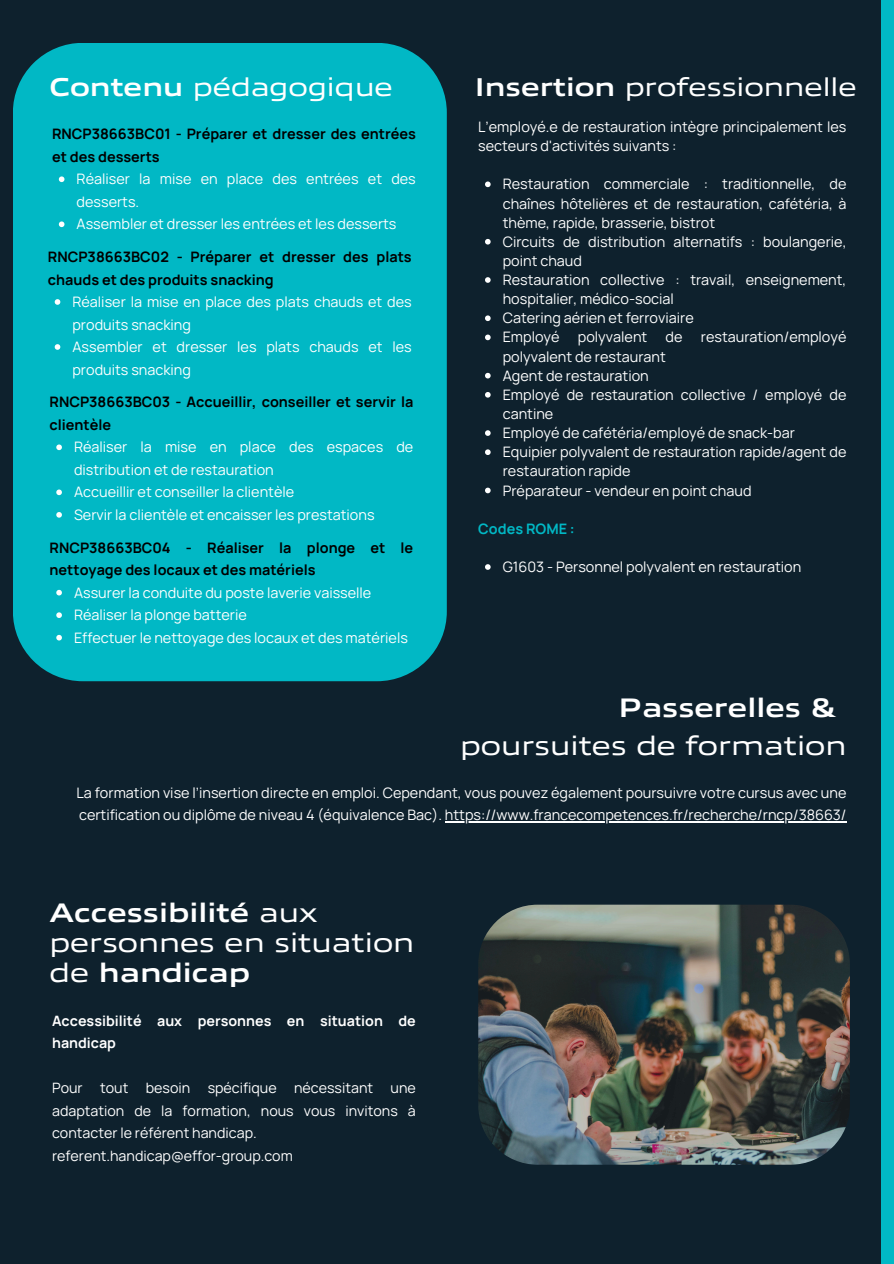
<style>
.page{position:relative;width:894px;height:1264px;background:#fff}
.page>*{position:absolute;margin:0;border:0;box-sizing:border-box;transform-origin:0 0}
.t1{font:27px/30.3px "Allumi Std Extended";color:#fff}
.t2{font:25.95px "Allumi Std Extended";color:#fff}
.t3{font:14.4px/19.2px "Manrope";color:#fff}
.t4{font:700 14.4px/22.5px "Manrope";color:#000}
.t5{font:700 14.4px "Manrope";color:#01b8c5}
.t6{font:14.25px/22.5px "Manrope";color:#fff;text-align:justify}
.t7{font:700 14.25px/22.5px "Manrope";color:#fff}
.s1{font-weight:700}
</style>
<div class="page">
<div style="left:0;top:0;width:893px;height:1263px;background:#0e212d"></div>
<div style="left:13px;top:43px;width:433px;height:638px;background:#01b8c5"></div>
<img style="left:478px;top:904px;width:371px;height:260px;border-radius:59px">
<svg style="left:485px;top:181px;width:5px;height:6px"></svg>
<svg style="left:485px;top:239px;width:5px;height:5px"></svg>
<svg style="left:485px;top:277px;width:5px;height:6px"></svg>
<svg style="left:485px;top:315px;width:5px;height:6px"></svg>
<svg style="left:485px;top:334px;width:5px;height:6px"></svg>
<svg style="left:485px;top:373px;width:5px;height:5px"></svg>
<svg style="left:485px;top:392px;width:5px;height:5px"></svg>
<svg style="left:485px;top:430px;width:5px;height:6px"></svg>
<svg style="left:485px;top:449px;width:5px;height:6px"></svg>
<svg style="left:485px;top:487px;width:5px;height:6px"></svg>
<svg style="left:485px;top:564px;width:5px;height:6px"></svg>
<hr style="left:445px;top:821px;width:401px;height:1px;background:#fff">
<svg style="left:59px;top:176px;width:5px;height:6px"></svg>
<svg style="left:59px;top:221px;width:5px;height:6px"></svg>
<div style="left:881px;top:0;width:12px;height:1263px;background:#01b8c5"></div>
<svg style="left:55px;top:299px;width:5px;height:6px"></svg>
<svg style="left:55px;top:344px;width:5px;height:6px"></svg>
<svg style="left:56px;top:444px;width:6px;height:6px"></svg>
<svg style="left:56px;top:489px;width:6px;height:6px"></svg>
<svg style="left:56px;top:512px;width:6px;height:5px"></svg>
<svg style="left:56px;top:590px;width:6px;height:5px"></svg>
<svg style="left:56px;top:612px;width:6px;height:6px"></svg>
<svg style="left:56px;top:635px;width:6px;height:5px"></svg>
<p class="t2" style="left:50px;top:69px;width:345px"><span class="s1">Contenu</span> pédagogique</p>
<p class="t4" style="left:52px;top:122px;width:365px">RNCP38663BC01 - Préparer et dresser des entrées et des desserts</p>
<p class="t3" style="left:77px;top:167px;width:341px;line-height:22.5px">Réaliser la mise en place des entrées et des desserts.</p>
<p class="t3" style="left:77px;top:214px;width:321px">Assembler et dresser les entrées et les desserts</p>
<p class="t4" style="left:48px;top:245px;width:365px">RNCP38663BC02 - Préparer et dresser des plats chauds et des produits snacking</p>
<p class="t3" style="left:72px;top:290px;width:341px;line-height:22.5px">Réaliser la mise en place des plats chauds et des produits snacking</p>
<h2 class="t3" style="left:72px;top:335px;width:341px;line-height:22.5px">Assembler et dresser les plats chauds et les produits snacking</h2>
<p class="t4" style="left:50px;top:390px;width:365px">RNCP38663BC03 - Accueillir, conseiller et servir la clientèle</p>
<h1 class="t3" style="left:74px;top:435px;width:341px;line-height:22.5px">Réaliser la mise en place des espaces de distribution et de restauration</h1>
<p class="t3" style="left:74px;top:482px;width:222px">Accueillir et conseiller la clientèle</p>
<h1 class="t3" style="left:74px;top:505px;width:302px">Servir la clientèle et encaisser les prestations</h1>
<p class="t4" style="left:50px;top:536px;width:365px">RNCP38663BC04 - Réaliser la plonge et le nettoyage des locaux et des matériels</p>
<h2 class="t3" style="left:74px;top:582px;width:299px">Assurer la conduite du poste laverie vaisselle</h2>
<p class="t3" style="left:74px;top:605px;width:174px">Réaliser la plonge batterie</p>
<p class="t3" style="left:74px;top:627px;width:335px">Effectuer le nettoyage des locaux et des matériels</p>
<p class="t2" style="left:474px;top:69px;width:383px"><span class="s1">Insertion</span> professionnelle</p>
<p class="t3" style="left:478px;top:117px;width:369px">L’employé.e de restauration intègre principalement les secteurs d'activités suivants :</p>
<h2 class="t3" style="left:502px;top:174px;width:345px;text-align:justify">Restauration commerciale : traditionnelle, de chaînes hôtelières et de restauration, cafétéria, à thème, rapide, brasserie, bistrot</h2>
<p class="t3" style="left:502px;top:232px;width:345px">Circuits de distribution alternatifs : boulangerie, point chaud</p>
<p class="t3" style="left:502px;top:270px;width:345px">Restauration collective : travail, enseignement, hospitalier, médico-social</p>
<p class="t3" style="left:502px;top:308px;width:192px">Catering aérien et ferroviaire</p>
<h2 class="t3" style="left:502px;top:327px;width:58px">Employé</h2>
<h2 class="t3" style="left:577px;top:327px;width:71px">polyvalent</h2>
<h2 class="t3" style="left:665px;top:327px;width:18px">de</h2>
<h2 class="t3" style="left:700px;top:327px;width:147px">restauration/employé</h2>
<h2 class="t3" style="left:502px;top:346px;width:165px">polyvalent de restaurant</h2>
<p class="t3" style="left:502px;top:365px;width:147px">Agent de restauration</p>
<p class="t3" style="left:502px;top:385px;width:345px">Employé de restauration collective / employé de cantine</p>
<p class="t3" style="left:502px;top:423px;width:294px">Employé de cafétéria/employé de snack-bar</p>
<h1 class="t3" style="left:502px;top:442px;width:345px">Equipier polyvalent de restauration rapide/agent de restauration rapide</h1>
<h1 class="t3" style="left:502px;top:480px;width:250px">Préparateur - vendeur en point chaud</h1>
<p class="t5" style="left:478px;top:518px;width:98px">Codes ROME :</p>
<p class="t3" style="left:502px;top:557px;width:300px">G1603 - Personnel polyvalent en restauration</p>
<p class="t1" style="left:460px;top:687px;width:388px;line-height:37.2px;text-indent:158px"><span class="s1">Passerelles &amp; </span>poursuites de formation</p>
<p class="t3" style="left:77px;top:780px;width:771px;line-height:22.5px">La formation vise l’insertion directe en emploi. Cependant, vous pouvez également poursuivre votre cursus avec une certification ou diplôme de niveau 4 (équivalence Bac). https://www.francecompetences.fr/recherche/rncp/38663/</p>
<h2 class="t1" style="left:50px;top:894px;width:366px"><span class="s1">Accessibilité</span> aux personnes en situation de <span class="s1">handicap</span></h2>
<p class="t7" style="left:52px;top:1008px;width:365px">Accessibilité aux personnes en situation de handicap</p>
<p class="t6" style="left:52px;top:1076px;width:365px">Pour tout besoin spécifique nécessitant une adaptation de la formation, nous vous invitons à contacter le référent handicap.</p>
<h2 class="t6" style="left:52px;top:1143px;width:242px">referent.handicap@effor-group.com</h2>
</div>
